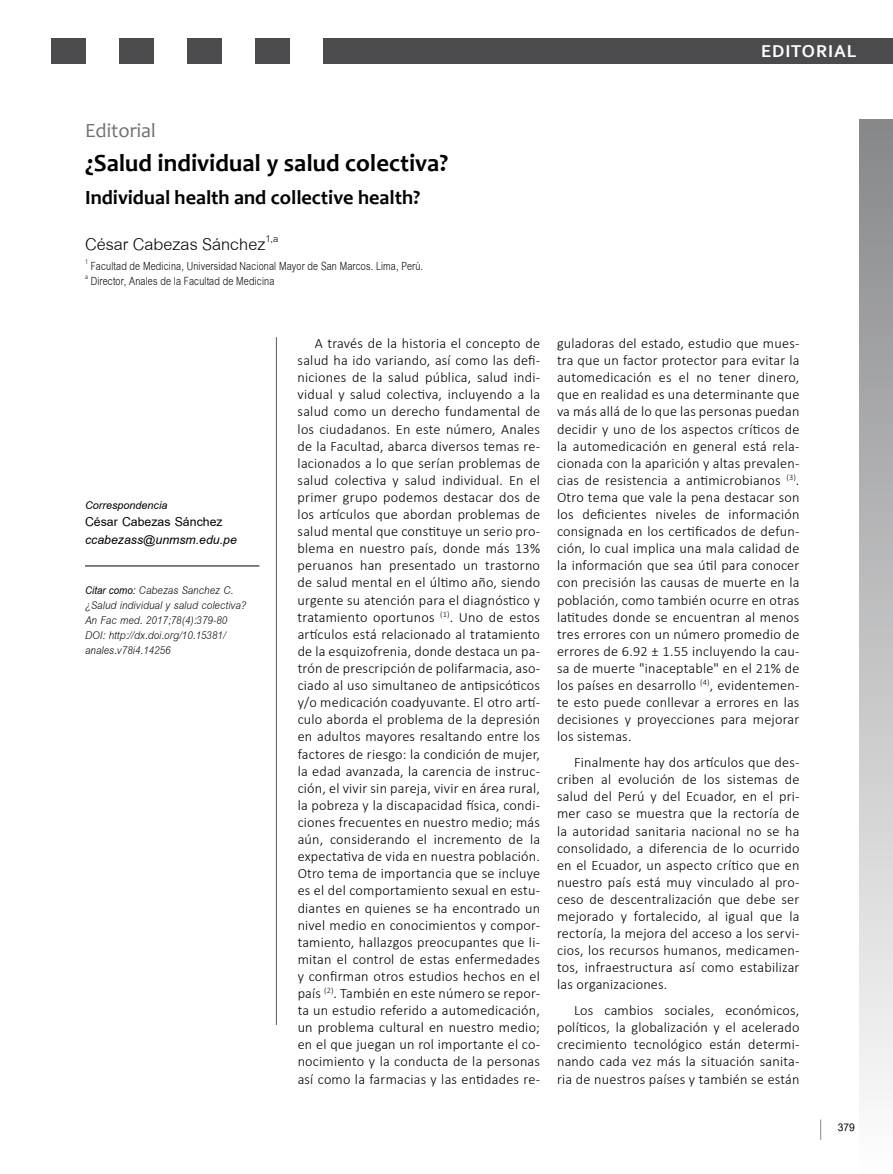
<style>
.page{position:relative;width:893px;height:1174px;background:#fff}
.page>*{position:absolute;margin:0;border:0;box-sizing:border-box;transform-origin:0 0}
.t1{font:700 24.75px "Candara";color:#000}
.t2{font:24.75px "Cordia UPC";color:#000}
.t3{font:700 20.25px "Candara";color:#000}
.t4{font:20.25px "Candara";color:#707172}
.t5{font:italic 700 18.75px "Cordia UPC";color:#000}
.t6{font:700 18.75px "Cordia UPC";color:#000}
.t7{font:700 18px "Corbel";letter-spacing:.05em;color:#fff}
.t8{font:17.25px/15px "Cordia UPC";letter-spacing:.01em;color:#000;scale:.8 1}
.t9{font:italic 16.5px/15px "Cordia UPC";letter-spacing:.005em;color:#000;scale:.9 1}
.t10{font:italic 700 16.5px "Cordia UPC";color:#000}
.t11{font:700 15.75px "Cordia UPC";color:#000}
.t12{font:300 14.25px/17.1px "Calibri";letter-spacing:.015em;color:#000;text-align:justify}
.s1{font-weight:700}
</style>
<div class="page">
<div style="left:51px;top:38px;width:34px;height:26px;background:#4b4b4d"></div>
<div style="left:255px;top:38px;width:34px;height:26px;background:#4b4b4d"></div>
<div style="left:187px;top:38px;width:34px;height:26px;background:#4b4b4d"></div>
<div style="left:119px;top:38px;width:34px;height:26px;background:#4b4b4d"></div>
<div style="left:323px;top:38px;width:570px;height:26px;background:#4b4b4d"></div>
<div style="left:859px;top:119px;width:34px;height:1055px;background:linear-gradient(to bottom,#868789,#fefefe)"></div>
<svg style="left:820px;top:1119px;width:1px;height:21px"></svg>
<hr style="left:276px;top:337px;width:1px;height:688px;background:#58585a">
<hr style="left:85px;top:565px;width:174px;height:1px;background:#000">
<h2 class="t4" style="left:85px;top:118px;width:72px">Editorial</h2>
<h1 class="t1" style="left:85px;top:147px;width:365px">¿Salud individual y salud colectiva?</h1>
<h2 class="t3" style="left:85px;top:184px;width:337px">Individual health and collective health?</h2>
<h1 class="t2" style="left:85px;top:228px;width:195px">César Cabezas Sánchez<sup>1,a</sup></h1>
<p class="t8" style="left:85px;top:258px;width:424px"><sup>1</sup> Facultad de Medicina, Universidad Nacional Mayor de San Marcos. Lima, Perú. <sup>a</sup> Director, Anales de la Facultad de Medicina</p>
<p class="t7" style="left:761px;top:40px;width:97px">EDITORIAL</p>
<p class="t10" style="left:85px;top:495px;width:84px">Correspondencia</p>
<h3 class="t6" style="left:85px;top:511px;width:139px">César Cabezas Sánchez</h3>
<h3 class="t5" style="left:85px;top:528px;width:153px">ccabezass@unmsm.edu.pe</h3>
<p class="t9" style="left:85px;top:583px;width:180px"><span class="s1">Citar como:</span> Cabezas Sanchez C. ¿Salud individual y salud colectiva?<br>An Fac med. 2017;78(4):379-80<br>DOI: http://dx.doi.org/10.15381/ anales.v78i4.14256</p>
<p class="t12" style="left:298px;top:334px;width:244px;text-indent:17px">A través de la historia el concepto de salud ha ido variando, así como las defi&shy;niciones de la salud pública, salud indi&shy;vidual y salud colectiva, incluyendo a la salud como un derecho fundamental de los ciudadanos. En este número, Anales de la Facultad, abarca diversos temas re&shy;lacionados a lo que serían problemas de salud colectiva y salud individual. En el primer grupo podemos destacar dos de los artículos que abordan problemas de salud mental que constituye un serio pro&shy;blema en nuestro país, donde más 13% peruanos han presentado un trastorno de salud mental en el último año, siendo urgente su atención para el diagnóstico y tratamiento oportunos <sup>(1)</sup>. Uno de estos artículos está relacionado al tratamiento de la esquizofrenia, donde destaca un pa&shy;trón de prescripción de polifarmacia, aso&shy;ciado al uso simultaneo de antipsicóticos y/o medicación coadyuvante. El otro artí&shy;culo aborda el problema de la depresión en adultos mayores resaltando entre los factores de riesgo: la condición de mujer, la edad avanzada, la carencia de instruc&shy;ción, el vivir sin pareja, vivir en área rural, la pobreza y la discapacidad física, condi&shy;ciones frecuentes en nuestro medio; más aún, considerando el incremento de la expectativa de vida en nuestra población.<br>Otro tema de importancia que se incluye es el del comportamiento sexual en estu&shy;diantes en quienes se ha encontrado un nivel medio en conocimientos y compor&shy;tamiento, hallazgos preocupantes que li&shy;mitan el control de estas enfermedades y confirman otros estudios hechos en el país <sup>(2)</sup>. También en este número se repor&shy;ta un estudio referido a automedicación, un problema cultural en nuestro medio; en el que juegan un rol importante el co&shy;nocimiento y la conducta de la personas así como la farmacias y las entidades re-</p>
<p class="t12" style="left:557px;top:334px;width:244px">guladoras del estado, estudio que mues&shy;tra que un factor protector para evitar la automedicación es el no tener dinero, que en realidad es una determinante que va más allá de lo que las personas puedan decidir y uno de los aspectos críticos de la automedicación en general está rela&shy;cionada con la aparición y altas prevalen&shy;cias de resistencia a antimicrobianos <sup>(3)</sup>.<br>Otro tema que vale la pena destacar son los deficientes niveles de información consignada en los certificados de defun&shy;ción, lo cual implica una mala calidad de la información que sea útil para conocer con precisión las causas de muerte en la población, como también ocurre en otras latitudes donde se encuentran al menos tres errores con un número promedio de errores de 6.92 ± 1.55 incluyendo la cau&shy;sa de muerte "inaceptable" en el 21% de los países en desarrollo <sup>(4)</sup>, evidentemen&shy;te esto puede conllevar a errores en las decisiones y proyecciones para mejorar los sistemas.</p>
<p class="t12" style="left:557px;top:753px;width:244px;text-indent:17px">Finalmente hay dos artículos que des&shy;criben al evolución de los sistemas de salud del Perú y del Ecuador, en el pri&shy;mer caso se muestra que la rectoría de la autoridad sanitaria nacional no se ha consolidado, a diferencia de lo ocurrido en el Ecuador, un aspecto crítico que en nuestro país está muy vinculado al pro&shy;ceso de descentralización que debe ser mejorado y fortalecido, al igual que la rectoría, la mejora del acceso a los servi&shy;cios, los recursos humanos, medicamen&shy;tos, infraestructura así como estabilizar las organizaciones.</p>
<p class="t12" style="left:557px;top:1001px;width:244px;text-indent:17px">Los cambios sociales, económicos, políticos, la globalización y el acelerado crecimiento tecnológico están determi&shy;nando cada vez más la situación sanita&shy;ria de nuestros países y también se están</p>
<p class="t11" style="left:838px;top:1118px;width:19px">379</p>
</div>
